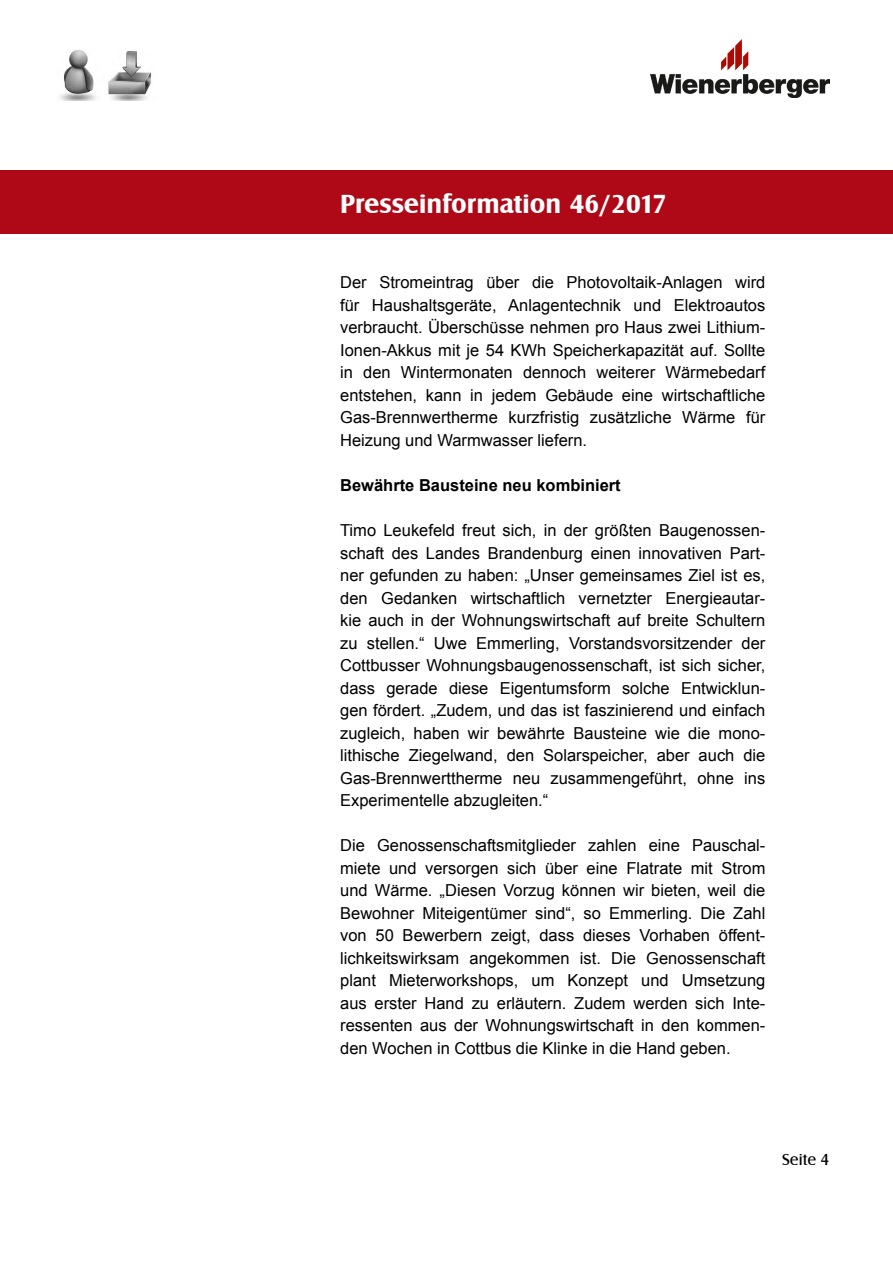
<style>
.page{position:relative;width:893px;height:1263px;background:#fff}
.page>*{position:absolute;margin:0;border:0;box-sizing:border-box;transform-origin:0 0}
.t1{font:700 27px "Castle T";color:#fff}
.t2{font:16.5px/22.5px "Arial";color:#000;text-align:justify}
.t3{font:700 16.5px "Arial";color:#000}
.t4{font:16.5px "Castle T";color:#000}
</style>
<div class="page">
<div style="left:0;top:170px;width:893px;height:64px;background:#af0917"></div>
<img style="left:59px;top:50px;width:93px;height:51px">
<img style="left:651px;top:40px;width:178px;height:57px">
<h1 class="t1" style="left:340px;top:189px;width:328px">Presseinformation 46/2017</h1>
<p class="t2" style="left:340px;top:272px;width:427px">Der Stromeintrag über die Photovoltaik-Anlagen wird für Haushaltsgeräte, Anlagentechnik und Elektroautos verbraucht. Überschüsse nehmen pro Haus zwei Lithium-Ionen-Akkus mit je 54 KWh Speicherkapazität auf. Sollte in den Wintermonaten dennoch weiterer Wärmebedarf entstehen, kann in jedem Gebäude eine wirtschaftliche Gas-Brennwertherme kurzfristig zusätzliche Wärme für Heizung und Warmwasser liefern.</p>
<p class="t3" style="left:340px;top:474px;width:282px">Bewährte Bausteine neu kombiniert</p>
<p class="t2" style="left:340px;top:519px;width:427px">Timo Leukefeld freut sich, in der größten Baugenossen&shy;schaft des Landes Brandenburg einen innovativen Part&shy;ner gefunden zu haben: „Unser gemeinsames Ziel ist es, den Gedanken wirtschaftlich vernetzter Energieautar&shy;kie auch in der Wohnungswirtschaft auf breite Schultern zu stellen.“ Uwe Emmerling, Vorstandsvorsitzender der Cottbusser Wohnungsbaugenossenschaft, ist sich sicher, dass gerade diese Eigentumsform solche Entwicklun&shy;gen fördert. „Zudem, und das ist faszinierend und einfach zugleich, haben wir bewährte Bausteine wie die mono&shy;lithische Ziegelwand, den Solarspeicher, aber auch die Gas-Brennwerttherme neu zusammengeführt, ohne ins Experimentelle abzugleiten.“</p>
<p class="t2" style="left:340px;top:834px;width:427px">Die Genossenschaftsmitglieder zahlen eine Pauschal&shy;miete und versorgen sich über eine Flatrate mit Strom und Wärme. „Diesen Vorzug können wir bieten, weil die Bewohner Miteigentümer sind“, so Emmerling. Die Zahl von 50 Bewerbern zeigt, dass dieses Vorhaben öffent&shy;lichkeitswirksam angekommen ist. Die Genossenschaft plant Mieterworkshops, um Konzept und Umsetzung aus erster Hand zu erläutern. Zudem werden sich Inte&shy;ressenten aus der Wohnungswirtschaft in den kommen&shy;den Wochen in Cottbus die Klinke in die Hand geben.</p>
<p class="t4" style="left:782px;top:1150px;width:49px">Seite 4</p>
</div>
